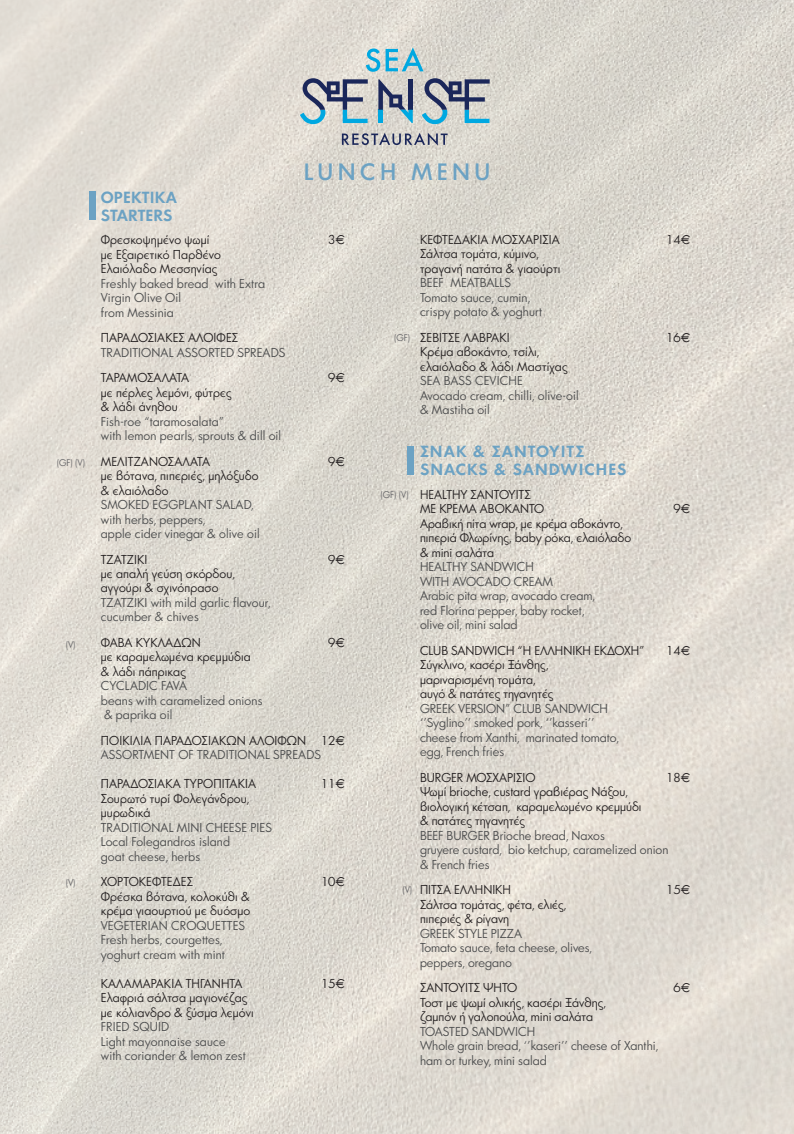
<style>
.page{position:relative;width:794px;height:1134px;background:#fff}
.page>*{position:absolute;margin:0;border:0;box-sizing:border-box;transform-origin:0 0}
.t1{font:600 22px "Art Futur H";letter-spacing:.2em;color:#6ca2c3}
.t2{font:700 15px/18px "Art Futur H";letter-spacing:.055em;color:#6ca2c3}
.t3{font:700 15px/18px "Art Futur H";letter-spacing:.01em;color:#6ca2c3}
.t4{font:12px/14.5px "Art Futur H";letter-spacing:.005em;color:#231f20}
.t5{font:12px/14.5px "Art Futur H";letter-spacing:.01em;color:#4b4c4d}
.t6{font:9px "Art Futur H";color:#636366}
</style>
<div class="page">
<img style="left:0;top:0;width:794px;height:1134px">
<div style="left:89px;top:192px;width:6px;height:28px;background:#6ca2c3"></div>
<svg style="left:342px;top:133px;width:105px;height:13px"></svg>
<svg style="left:366px;top:47px;width:57px;height:25px"></svg>
<svg style="left:300px;top:78px;width:68px;height:46px;background:#9baab6"></svg>
<svg style="left:378px;top:79px;width:35px;height:44px;background:#8799aa"></svg>
<svg style="left:422px;top:78px;width:68px;height:46px;background:#96a6b2"></svg>
<div style="left:407px;top:446px;width:6px;height:29px;background:#6ca2c3"></div>
<svg style="left:336px;top:235px;width:8px;height:9px"></svg>
<svg style="left:336px;top:373px;width:8px;height:9px"></svg>
<svg style="left:336px;top:456px;width:8px;height:10px"></svg>
<svg style="left:336px;top:554px;width:8px;height:10px"></svg>
<svg style="left:336px;top:638px;width:8px;height:9px"></svg>
<svg style="left:336px;top:736px;width:8px;height:9px"></svg>
<svg style="left:336px;top:779px;width:8px;height:10px"></svg>
<svg style="left:336px;top:877px;width:8px;height:10px"></svg>
<svg style="left:336px;top:979px;width:8px;height:9px"></svg>
<svg style="left:681px;top:235px;width:8px;height:9px"></svg>
<svg style="left:681px;top:333px;width:8px;height:9px"></svg>
<svg style="left:681px;top:504px;width:8px;height:9px"></svg>
<svg style="left:681px;top:646px;width:8px;height:9px"></svg>
<svg style="left:681px;top:773px;width:8px;height:9px"></svg>
<svg style="left:681px;top:885px;width:8px;height:9px"></svg>
<svg style="left:681px;top:983px;width:8px;height:9px"></svg>
<p class="t6" style="left:57px;top:457px;width:30px">(GF) (V)</p>
<p class="t6" style="left:66px;top:639px;width:11px">(V)</p>
<p class="t6" style="left:66px;top:878px;width:11px">(V)</p>
<h1 class="t1" style="left:304px;top:159px;width:188px">LUNCH MENU</h1>
<p class="t3" style="left:101px;top:188px;width:78px">ΟΡΕΚΤΙΚΑ<br>STARTERS</p>
<p class="t4" style="left:101px;top:233px;width:110px">Φρεσκοψημένο ψωμί</p>
<p class="t4" style="left:328px;top:233px;width:9px">3</p>
<p class="t4" style="left:101px;top:247px;width:122px">με Εξαιρετικό Παρθένο<br>Ελαιόλαδο Μεσσηνίας</p>
<p class="t5" style="left:101px;top:276px;width:166px">Freshly baked bread with Extra<br>Virgin Olive Oil<br>from Messinia</p>
<p class="t4" style="left:101px;top:331px;width:139px">ΠΑΡΑΔΟΣΙΑΚΕΣ ΑΛΟΙΦΕΣ</p>
<p class="t5" style="left:101px;top:345px;width:186px">TRADITIONAL ASSORTED SPREADS</p>
<p class="t4" style="left:101px;top:371px;width:90px">ΤΑΡΑΜΟΣΑΛΑΤΑ</p>
<p class="t4" style="left:328px;top:371px;width:9px">9</p>
<p class="t4" style="left:101px;top:385px;width:133px">με πέρλες λεμόνι, φύτρες &amp; λάδι άνηθου</p>
<p class="t5" style="left:101px;top:414px;width:182px">Fish-roe “taramosalata”<br>with lemon pearls, sprouts &amp; dill oil</p>
<p class="t4" style="left:101px;top:454px;width:111px">ΜΕΛΙΤΖΑΝΟΣΑΛΑΤΑ</p>
<p class="t4" style="left:328px;top:454px;width:9px">9</p>
<p class="t4" style="left:101px;top:469px;width:159px">με βότανα, πιπεριές, μηλόξυδο &amp; ελαιόλαδο</p>
<p class="t5" style="left:101px;top:498px;width:160px">SMOKED EGGPLANT SALAD, with herbs, peppers,<br>apple cider vinegar &amp; olive oil</p>
<p class="t4" style="left:101px;top:552px;width:48px">ΤΖΑΤΖΙΚΙ</p>
<p class="t4" style="left:328px;top:552px;width:9px">9</p>
<p class="t4" style="left:101px;top:567px;width:136px">με απαλή γεύση σκόρδου, αγγούρι &amp; σχινόπρασο</p>
<p class="t5" style="left:101px;top:596px;width:171px">TZATZIKI with mild garlic flavour, cucumber &amp; chives</p>
<p class="t4" style="left:101px;top:636px;width:101px">ΦΑΒΑ ΚΥΚΛΑΔΩΝ</p>
<p class="t4" style="left:328px;top:636px;width:9px">9</p>
<p class="t4" style="left:101px;top:650px;width:152px">με καραμελωμένα κρεμμύδια &amp; λάδι πάπρικας</p>
<p class="t5" style="left:101px;top:679px;width:163px">CYCLADIC FAVA<br>beans with caramelized onions &amp; paprika oil</p>
<p class="t4" style="left:101px;top:734px;width:236px">ΠΟΙΚΙΛΙΑ ΠΑΡΑΔΟΣΙΑΚΩΝ ΑΛΟΙΦΩΝ 12</p>
<p class="t5" style="left:101px;top:748px;width:222px">ASSORTMENT OF TRADITIONAL SPREADS</p>
<p class="t4" style="left:101px;top:777px;width:157px">ΠΑΡΑΔΟΣΙΑΚΑ ΤΥΡΟΠΙΤΑΚΙΑ</p>
<p class="t4" style="left:321px;top:777px;width:16px">11</p>
<p class="t4" style="left:101px;top:792px;width:150px">Σουρωτό τυρί Φολεγάνδρου, μυρωδικά</p>
<p class="t5" style="left:101px;top:821px;width:173px">TRADITIONAL MINI CHEESE PIES<br>Local Folegandros island<br>goat cheese, herbs</p>
<p class="t4" style="left:101px;top:875px;width:94px">ΧΟΡΤΟΚΕΦΤΕΔΕΣ</p>
<p class="t4" style="left:321px;top:875px;width:16px">10</p>
<p class="t4" style="left:101px;top:890px;width:151px">Φρέσκα βότανα, κολοκύθι &amp; κρέμα γιαουρτιού με δυόσμο</p>
<p class="t5" style="left:101px;top:919px;width:146px">VEGETERIAN CROQUETTES<br>Fresh herbs, courgettes, yoghurt cream with mint</p>
<p class="t4" style="left:101px;top:977px;width:143px">ΚΑΛΑΜΑΡΑΚΙΑ ΤΗΓΑΝΗΤΑ</p>
<p class="t4" style="left:321px;top:977px;width:16px">15</p>
<p class="t4" style="left:101px;top:991px;width:155px">Ελαφριά σάλτσα μαγιονέζας με κόλιανδρο &amp; ξύσμα λεμόνι</p>
<p class="t5" style="left:101px;top:1020px;width:147px">FRIED SQUID<br>Light mayonnaise sauce with coriander &amp; lemon zest</p>
<p class="t6" style="left:394px;top:333px;width:17px">(GF)</p>
<p class="t6" style="left:380px;top:490px;width:30px">(GF) (V)</p>
<p class="t6" style="left:402px;top:885px;width:11px">(V)</p>
<p class="t4" style="left:420px;top:233px;width:141px">ΚΕΦΤΕΔΑΚΙΑ ΜΟΣΧΑΡΙΣΙΑ</p>
<p class="t4" style="left:666px;top:233px;width:16px">14</p>
<p class="t4" style="left:420px;top:247px;width:142px">Σάλτσα τομάτα, κύμινο, τραγανή πατάτα &amp; γιαούρτι</p>
<p class="t5" style="left:420px;top:276px;width:124px">BEEF MEATBALLS<br>Tomato sauce, cumin, crispy potato &amp; yoghurt</p>
<p class="t4" style="left:420px;top:331px;width:91px">ΣΕΒΙΤΣΕ ΛΑΒΡΑΚΙ</p>
<p class="t4" style="left:666px;top:331px;width:16px">16</p>
<p class="t4" style="left:420px;top:345px;width:149px">Κρέμα αβοκάντο, τσίλι, ελαιόλαδο &amp; λάδι Μαστίχας</p>
<p class="t5" style="left:420px;top:374px;width:160px">SEA BASS CEVICHE<br>Avocado cream, chilli, olive-oil &amp; Mastiha oil</p>
<p class="t2" style="left:420px;top:443px;width:208px">ΣΝΑΚ &amp; ΣΑΝΤΟΥΙΤΣ<br>SNACKS &amp; SANDWICHES</p>
<p class="t4" style="left:420px;top:488px;width:126px">HEALTHY ΣΑΝΤΟΥΙΤΣ<br>ΜΕ ΚΡΕΜΑ ΑΒΟΚΑΝΤΟ</p>
<p class="t4" style="left:673px;top:502px;width:9px">9</p>
<p class="t4" style="left:420px;top:517px;width:213px">Αραβική πίτα wrap, με κρέμα αβοκάντο, πιπεριά Φλωρίνης, baby ρόκα, ελαιόλαδο &amp; mini σαλάτα</p>
<p class="t5" style="left:420px;top:560px;width:176px">HEALTHY SANDWICH<br>WITH AVOCADO CREAM<br>Arabic pita wrap, avocado cream, red Florina pepper, baby rocket, olive oil, mini salad</p>
<p class="t4" style="left:420px;top:644px;width:226px">CLUB SANDWICH “Η ΕΛΛΗΝΙΚΗ ΕΚΔΟΧΗ”</p>
<p class="t4" style="left:666px;top:644px;width:16px">14</p>
<p class="t4" style="left:420px;top:658px;width:135px">Σύγκλινο, κασέρι Ξάνθης, μαριναρισμένη τομάτα, αυγό &amp; πατάτες τηγανητές</p>
<p class="t5" style="left:420px;top:702px;width:200px">GREEK VERSION” CLUB SANDWICH ‘’Syglino’’ smoked pork, ‘’kasseri’’ cheese from Xanthi, marinated tomato, egg, French fries</p>
<p class="t4" style="left:420px;top:771px;width:117px">BURGER ΜΟΣΧΑΡΙΣΙΟ</p>
<p class="t4" style="left:666px;top:771px;width:16px">18</p>
<p class="t4" style="left:420px;top:785px;width:223px">Ψωμί brioche, custard γραβιέρας Νάξου, βιολογική κέτσαπ, καραμελωμένο κρεμμύδι &amp; πατάτες τηγανητές</p>
<p class="t5" style="left:420px;top:829px;width:250px">BEEF BURGER Brioche bread, Naxos<br>gruyere custard, bio ketchup, caramelized onion &amp; French fries</p>
<p class="t4" style="left:420px;top:883px;width:92px">ΠΙΤΣΑ ΕΛΛΗΝΙΚΗ</p>
<p class="t4" style="left:666px;top:883px;width:16px">15</p>
<p class="t4" style="left:420px;top:898px;width:148px">Σάλτσα τομάτας, φέτα, ελιές, πιπεριές &amp; ρίγανη</p>
<p class="t5" style="left:420px;top:927px;width:173px">GREEK STYLE PIZZA<br>Tomato sauce, feta cheese, olives, peppers, oregano</p>
<p class="t4" style="left:420px;top:981px;width:99px">ΣΑΝΤΟΥΙΤΣ ΨΗΤΟ</p>
<p class="t4" style="left:673px;top:981px;width:9px">6</p>
<p class="t4" style="left:420px;top:995px;width:187px">Τοστ με ψωμί ολικής, κασέρι Ξάνθης, ζαμπόν ή γαλοπούλα, mini σαλάτα</p>
<p class="t5" style="left:420px;top:1025px;width:239px">TOASTED SANDWICH<br>Whole grain bread, ‘’kaseri’’ cheese of Xanthi, ham or turkey, mini salad</p>
</div>
